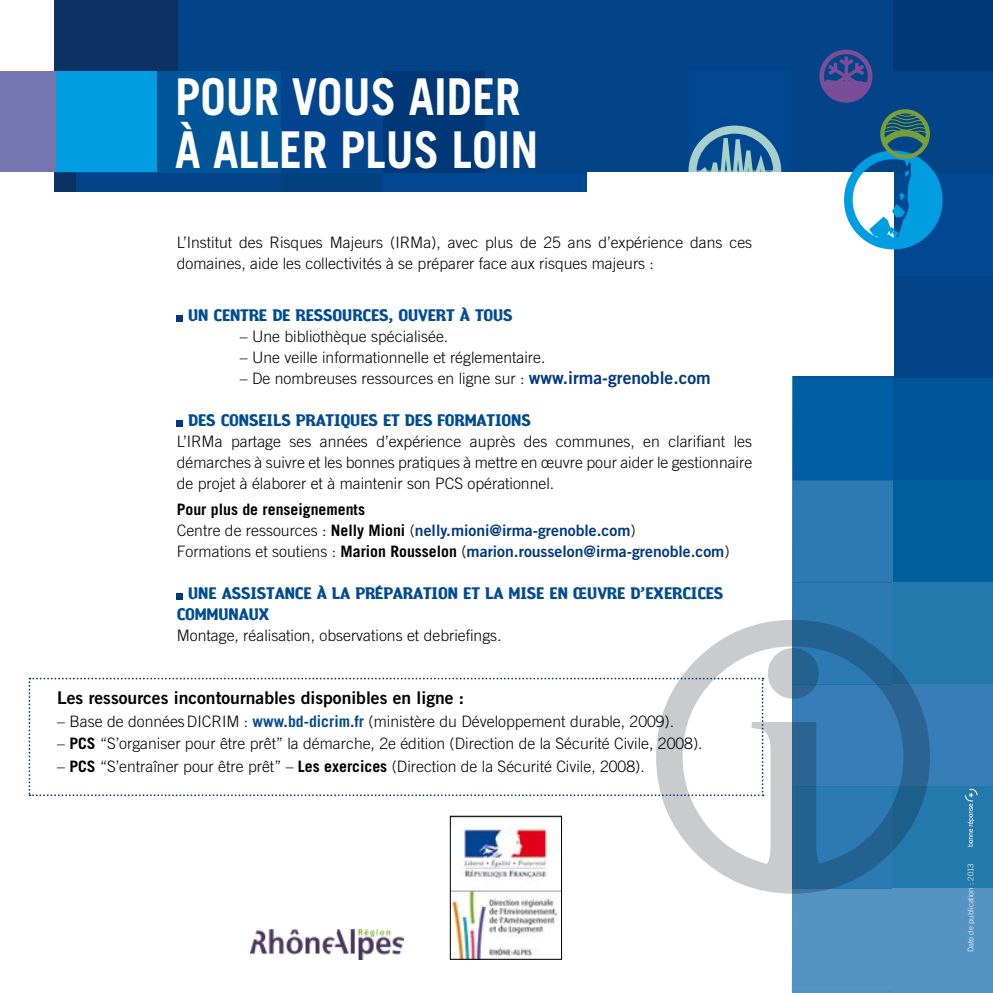
<style>
.page{position:relative;width:993px;height:993px;background:#fff}
.page>*{position:absolute;margin:0;border:0;box-sizing:border-box;transform-origin:0 0}
.t1{font:700 50.75px/52.5px "Trade Gothic";color:#fff;scale:.9 1}
.t2{font:17.5px "Trade Gothic Bold Two";color:#000}
.t3{font:300 15.75px/21px "Trade Gothic";color:#000}
.t4{font:15.75px/21px "Trade Gothic Bold Two";color:#003882}
.t5{font:15.75px/21px "Amoebia Drop";color:#004c93}
.t6{font:700 15.75px "Trade Gothic";color:#000}
.t7{font:300 7.88px "Trade Gothic";color:#fff}
.s1{font-family:"Trade Gothic Bold Two";font-weight:400;font-size:17.5px;color:#003882}
.s2{font-family:"Trade Gothic";font-weight:300;color:#000}
.s3{font-family:"Trade Gothic";font-weight:700;color:#000}
.s4{font-weight:700;color:#004c93}
.s5{font-weight:700}
</style>
<div class="page">
<div style="left:892px;top:0;width:100px;height:72px;background:#003877"></div>
<div style="left:790px;top:0;width:102px;height:72px;background:#034488"></div>
<div style="left:688px;top:0;width:102px;height:72px;background:#034488"></div>
<div style="left:586px;top:0;width:102px;height:72px;background:#034488"></div>
<div style="left:484px;top:0;width:102px;height:72px;background:#034488"></div>
<div style="left:382px;top:0;width:102px;height:72px;background:#034488"></div>
<div style="left:280px;top:0;width:102px;height:72px;background:#034488"></div>
<div style="left:178px;top:0;width:102px;height:72px;background:#034488"></div>
<div style="left:76px;top:0;width:102px;height:72px;background:#0c3164"></div>
<div style="left:55px;top:0;width:21px;height:72px;background:#0c3164"></div>
<div style="left:688px;top:72px;width:102px;height:102px;background:#004891"></div>
<div style="left:586px;top:72px;width:102px;height:102px;background:#034488"></div>
<div style="left:484px;top:72px;width:102px;height:102px;background:#034488"></div>
<div style="left:382px;top:72px;width:102px;height:102px;background:#003877"></div>
<div style="left:280px;top:72px;width:102px;height:102px;background:#03448f"></div>
<div style="left:178px;top:72px;width:102px;height:102px;background:#005598"></div>
<div style="left:76px;top:72px;width:102px;height:102px;background:#005598"></div>
<div style="left:586px;top:174px;width:102px;height:18px;background:#004891"></div>
<div style="left:484px;top:174px;width:102px;height:18px;background:#004891"></div>
<div style="left:382px;top:174px;width:102px;height:18px;background:#004891"></div>
<div style="left:280px;top:174px;width:102px;height:18px;background:#004280"></div>
<div style="left:178px;top:174px;width:102px;height:18px;background:#034488"></div>
<div style="left:76px;top:174px;width:102px;height:18px;background:#034488"></div>
<div style="left:55px;top:174px;width:21px;height:18px;background:#0c3164"></div>
<div style="left:892px;top:276px;width:100px;height:102px;background:#034488"></div>
<div style="left:792px;top:276px;width:100px;height:102px;background:linear-gradient(to right,#005598,#005598)"></div>
<div style="left:892px;top:378px;width:100px;height:102px;background:#005598"></div>
<div style="left:792px;top:378px;width:100px;height:102px;background:#005fa4"></div>
<div style="left:892px;top:480px;width:100px;height:102px;background:#00609e"></div>
<div style="left:792px;top:480px;width:100px;height:102px;background:#2c7ab4"></div>
<div style="left:892px;top:582px;width:100px;height:102px;background:#2479ac"></div>
<div style="left:792px;top:582px;width:100px;height:102px;background:#2c7ab4"></div>
<div style="left:892px;top:684px;width:100px;height:102px;background:#377db8"></div>
<div style="left:892px;top:786px;width:100px;height:102px;background:#2479ac"></div>
<div style="left:892px;top:888px;width:100px;height:102px;background:#5593c3"></div>
<div style="left:791px;top:888px;width:101px;height:102px;background:#5593c3"></div>
<hr style="left:892px;top:990px;width:100px;height:2px;background:#5593c3">
<hr style="left:791px;top:990px;width:101px;height:2px;background:#5593c3">
<img style="left:451px;top:817px;width:108px;height:140px">
<div style="left:449px;top:815px;width:112px;height:144px;border:1px solid #000"></div>
<img style="left:251px;top:929px;width:152px;height:29px">
<div style="left:0;top:71px;width:101px;height:101px;background:#7476b2"></div>
<div style="left:56px;top:71px;width:101px;height:101px;background:#009ee0"></div>
<svg style="left:964px;top:788px;width:13px;height:58px"></svg>
<div style="left:587px;top:172px;width:306px;height:203px;background:#fff"></div>
<svg style="left:177px;top:315px;width:6px;height:6px"></svg>
<svg style="left:177px;top:420px;width:6px;height:6px"></svg>
<div style="left:177px;top:592px;width:6px;height:7px;background:#003882"></div>
<svg style="left:688px;top:125px;width:93px;height:47px"></svg>
<svg style="left:656px;top:620px;width:273px;height:273px"></svg>
<svg style="left:790px;top:50px;width:202px;height:226px"></svg>
<svg style="left:29px;top:677px;width:734px;height:118px"></svg>
<h1 class="t1" style="left:175px;top:70px;width:405px">Pour vous aider à aller plus loin</h1>
<p class="t3" style="left:177px;top:232px;width:576px">L’Institut des Risques Majeurs (IRMa), avec plus de 25 ans d’expérience dans ces domaines, aide les collectivités à se préparer face aux risques majeurs :</p>
<p class="t5" style="left:188px;top:305px;width:326px">UN CENTRE DE RESSOURCES, OUVERT À TOUS</p>
<p class="t3" style="left:240px;top:326px;width:210px">– Une bibliothèque spécialisée.</p>
<p class="t3" style="left:240px;top:347px;width:307px">– Une veille informationnelle et réglementaire.</p>
<p class="t3" style="left:240px;top:368px;width:472px">– De nombreuses ressources en ligne sur : <span class="s1">www.irma-grenoble.com</span></p>
<p class="t5" style="left:188px;top:410px;width:344px">DES CONSEILS PRATIQUES ET DES FORMATIONS</p>
<p class="t3" style="left:177px;top:431px;width:577px;text-align:justify">L’IRMa partage ses années d’expérience auprès des communes, en clarifiant les démarches à suivre et les bonnes pratiques à mettre en œuvre pour aider le gestionnaire de projet à élaborer et à maintenir son PCS opérationnel.</p>
<p class="t6" style="left:177px;top:500px;width:190px">Pour plus de renseignements</p>
<p class="t4" style="left:177px;top:520px;width:554px"><span class="s2">Centre de ressources :</span> <span class="s3">Nelly Mioni</span> <span class="s2">(</span>nelly.mioni@irma-grenoble.com<span class="s2">)<br>Formations et soutiens :</span> <span class="s3">Marion Rousselon</span> <span class="s2">(</span>marion.rousselon@irma-grenoble.com<span class="s2">)</span></p>
<p class="t5" style="left:177px;top:583px;width:548px;text-indent:11px">UNE ASSISTANCE À LA PRÉPARATION ET LA MISE EN ŒUVRE D’EXERCICES<br>COMMUNAUX</p>
<p class="t3" style="left:177px;top:625px;width:326px">Montage, réalisation, observations et debriefings.</p>
<p class="t2" style="left:57px;top:687px;width:408px">Les ressources incontournables disponibles en ligne :</p>
<p class="t3" style="left:57px;top:710px;width:618px">– Base de donnéesDICRIM : <span class="s4">www.bd-dicrim.fr</span> (ministère du Développement durable, 2009).</p>
<p class="t3" style="left:57px;top:732px;width:646px">– <span class="s5">PCS</span> “S’organiser pour être prêt” la démarche, 2e édition (Direction de la Sécurité Civile, 2008).</p>
<p class="t3" style="left:57px;top:755px;width:589px">– <span class="s5">PCS</span> “S’entraîner pour être prêt” – <span class="s5">Les exercices</span> (Direction de la Sécurité Civile, 2008).</p>
<p class="t7" style="left:965px;top:951px;width:90px;rotate:-90deg">Date de publication : 2013</p>
</div>
